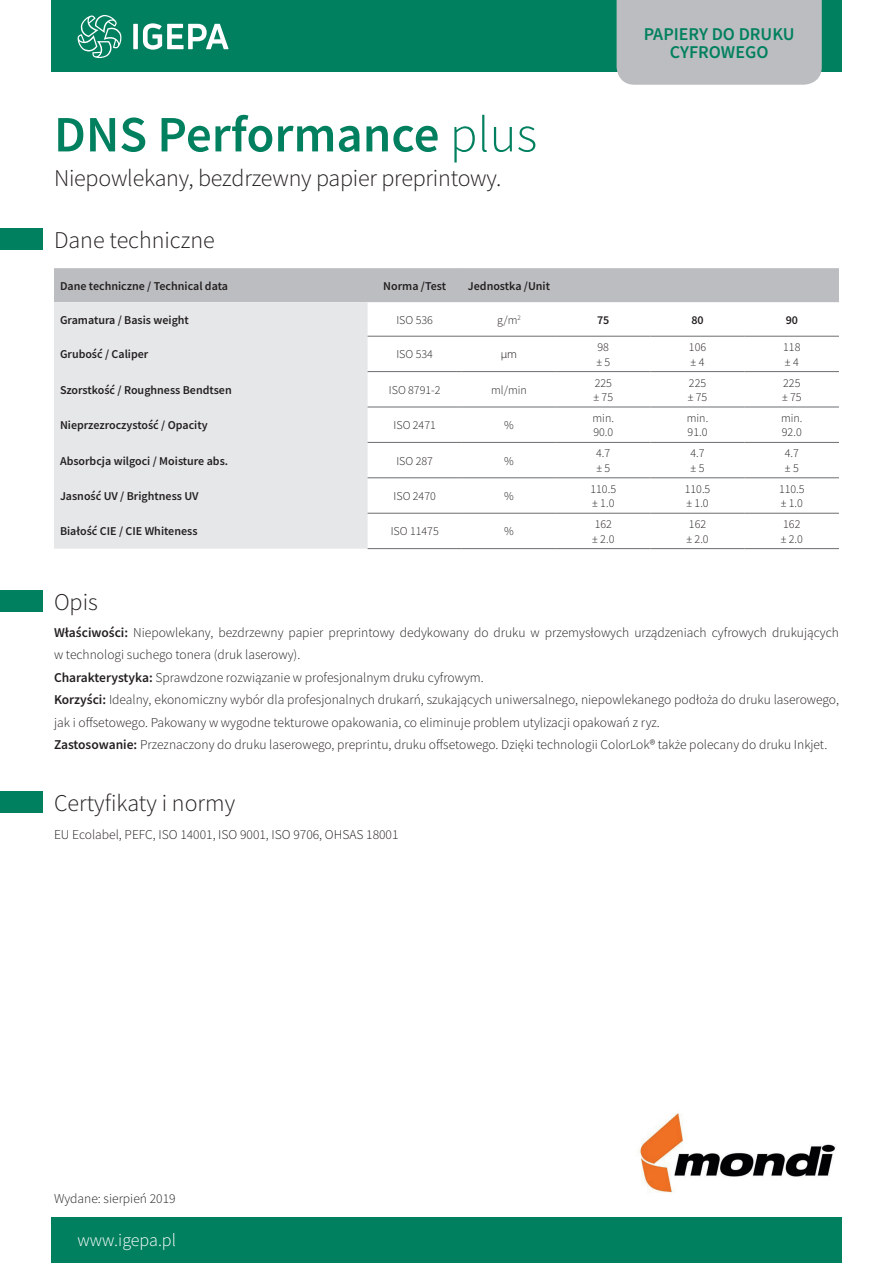
<style>
.page{position:relative;width:893px;height:1263px;background:#fff}
.page>*{position:absolute;margin:0;border:0;box-sizing:border-box;transform-origin:0 0}
.TYTUL_naglowek{font:600 51px "Source Sans Pro";color:#00805f}
.TYTUL_claim{font:300 24px "Source Sans Pro";letter-spacing:-.01em;color:#231f20}
.PODKATEGORIA{font:300 24px "Source Sans Pro";color:#231f20}
.RODZAJ{font:600 18px/18px "Source Sans Pro";color:#00805f;text-align:center}
.t1{font:300 18px "Source Sans Pro";color:#fff}
.OPIS{font:300 13.5px/22.5px "Source Sans Pro";color:#231f20}
.TABELA_naglowek{font:600 12px "Source Sans Pro";color:#231f20}
.TABELA_wartosc{font:300 12px "Source Sans Pro";color:#231f20}
.TABELA_naglowek-2{font:300 12px "Myriad Pro";color:#231f20}
.s1{font-weight:300}
.s2{font-weight:600}
</style>
<div class="page">
<div style="left:51px;top:0;width:791px;height:72px;background:#00805f"></div>
<div style="left:51px;top:1218px;width:791px;height:45px;background:#00805f"></div>
<div style="left:617px;top:0;width:205px;height:85px;background:#bcbdc0"></div>
<div style="left:133px;top:24px;width:5px;height:25px;background:#fff"></div>
<svg style="left:143px;top:23px;width:85px;height:27px"></svg>
<svg style="left:78px;top:15px;width:44px;height:43px"></svg>
<div style="left:0;top:590px;width:43px;height:22px;background:#00805f"></div>
<div style="left:0;top:228px;width:43px;height:22px;background:#00805f"></div>
<div style="left:0;top:791px;width:43px;height:21px;background:#00805f"></div>
<div style="left:54px;top:268px;width:785px;height:34px;background:#bcbdc0"></div>
<div style="left:54px;top:302px;width:314px;height:247px;background:#e6e7e9"></div>
<hr style="left:368px;top:336px;width:94px;height:1px;background:#6c6d70">
<hr style="left:462px;top:336px;width:94px;height:1px;background:#6c6d70">
<hr style="left:556px;top:336px;width:94px;height:1px;background:#6c6d70">
<hr style="left:650px;top:336px;width:95px;height:1px;background:#6c6d70">
<hr style="left:745px;top:336px;width:94px;height:1px;background:#6c6d70">
<hr style="left:368px;top:371px;width:94px;height:1px;background:#6c6d70">
<hr style="left:462px;top:371px;width:94px;height:1px;background:#6c6d70">
<hr style="left:556px;top:371px;width:94px;height:1px;background:#6c6d70">
<hr style="left:650px;top:371px;width:95px;height:1px;background:#6c6d70">
<hr style="left:745px;top:371px;width:94px;height:1px;background:#6c6d70">
<hr style="left:368px;top:407px;width:94px;height:1px;background:#6c6d70">
<hr style="left:462px;top:407px;width:94px;height:1px;background:#6c6d70">
<hr style="left:556px;top:407px;width:94px;height:1px;background:#6c6d70">
<hr style="left:650px;top:407px;width:95px;height:1px;background:#6c6d70">
<hr style="left:745px;top:407px;width:94px;height:1px;background:#6c6d70">
<hr style="left:368px;top:442px;width:94px;height:1px;background:#6c6d70">
<hr style="left:462px;top:442px;width:94px;height:1px;background:#6c6d70">
<hr style="left:556px;top:442px;width:94px;height:1px;background:#6c6d70">
<hr style="left:650px;top:442px;width:95px;height:1px;background:#6c6d70">
<hr style="left:745px;top:442px;width:94px;height:1px;background:#6c6d70">
<hr style="left:368px;top:477px;width:94px;height:1px;background:#6c6d70">
<hr style="left:462px;top:477px;width:94px;height:1px;background:#6c6d70">
<hr style="left:556px;top:477px;width:94px;height:1px;background:#6c6d70">
<hr style="left:650px;top:477px;width:95px;height:1px;background:#6c6d70">
<hr style="left:745px;top:477px;width:94px;height:1px;background:#6c6d70">
<hr style="left:368px;top:513px;width:94px;height:1px;background:#6c6d70">
<hr style="left:462px;top:513px;width:94px;height:1px;background:#6c6d70">
<hr style="left:556px;top:513px;width:94px;height:1px;background:#6c6d70">
<hr style="left:650px;top:513px;width:95px;height:1px;background:#6c6d70">
<hr style="left:745px;top:513px;width:94px;height:1px;background:#6c6d70">
<hr style="left:368px;top:548px;width:94px;height:1px;background:#6c6d70">
<hr style="left:462px;top:548px;width:94px;height:1px;background:#6c6d70">
<hr style="left:556px;top:548px;width:94px;height:1px;background:#6c6d70">
<hr style="left:650px;top:548px;width:95px;height:1px;background:#6c6d70">
<hr style="left:745px;top:548px;width:94px;height:1px;background:#6c6d70">
<img style="left:638px;top:1113px;width:197px;height:80px">
<p class="TYTUL_naglowek" style="left:54px;top:101px;width:485px">DNS Performance <span class="s1">plus</span></p>
<p class="TYTUL_claim" style="left:54px;top:164px;width:449px">Niepowlekany, bezdrzewny papier preprintowy.</p>
<p class="PODKATEGORIA" style="left:54px;top:225px;width:162px">Dane techniczne</p>
<p class="RODZAJ" style="left:644px;top:25px;width:152px">PAPIERY DO DRUKU<br>CYFROWEGO</p>
<p class="TABELA_naglowek" style="left:60px;top:278px;width:170px">Dane techniczne / Technical data</p>
<p class="TABELA_naglowek" style="left:383px;top:278px;width:64px">Norma /Test</p>
<p class="TABELA_naglowek" style="left:468px;top:278px;width:84px">Jednostka /Unit</p>
<p class="TABELA_naglowek" style="left:60px;top:312px;width:130px">Gramatura / Basis weight</p>
<p class="TABELA_wartosc" style="left:396px;top:312px;width:38px">ISO 536</p>
<p class="TABELA_wartosc" style="left:497px;top:312px;width:25px">g/m<sup>2</sup></p>
<p class="TABELA_naglowek" style="left:597px;top:312px;width:14px">75</p>
<p class="TABELA_naglowek" style="left:691px;top:312px;width:14px">80</p>
<p class="TABELA_naglowek" style="left:786px;top:312px;width:14px">90</p>
<p class="TABELA_naglowek" style="left:60px;top:346px;width:90px">Grubość / Caliper</p>
<p class="TABELA_wartosc" style="left:396px;top:347px;width:38px">ISO 534</p>
<p class="TABELA_naglowek-2" style="left:501px;top:348px;width:18px">μm</p>
<p class="TABELA_wartosc" style="left:597px;top:340px;width:13px">98</p>
<p class="TABELA_wartosc" style="left:596px;top:354px;width:15px">± 5</p>
<p class="TABELA_wartosc" style="left:689px;top:340px;width:19px">106</p>
<p class="TABELA_wartosc" style="left:691px;top:354px;width:15px">± 4</p>
<p class="TABELA_wartosc" style="left:783px;top:340px;width:19px">118</p>
<p class="TABELA_wartosc" style="left:785px;top:354px;width:15px">± 4</p>
<p class="TABELA_naglowek" style="left:60px;top:382px;width:173px">Szorstkość / Roughness Bendtsen</p>
<p class="TABELA_wartosc" style="left:389px;top:382px;width:53px">ISO 8791-2</p>
<p class="TABELA_wartosc" style="left:491px;top:382px;width:37px">ml/min</p>
<p class="TABELA_naglowek" style="left:60px;top:417px;width:149px">Nieprzezroczystość / Opacity</p>
<p class="TABELA_wartosc" style="left:394px;top:418px;width:44px">ISO 2471</p>
<p class="TABELA_wartosc" style="left:504px;top:418px;width:11px">%</p>
<p class="TABELA_naglowek" style="left:60px;top:453px;width:170px">Absorbcja wilgoci / Moisture abs.</p>
<p class="TABELA_wartosc" style="left:396px;top:453px;width:38px">ISO 287</p>
<p class="TABELA_wartosc" style="left:504px;top:453px;width:11px">%</p>
<p class="TABELA_naglowek" style="left:60px;top:488px;width:140px">Jasność UV / Brightness UV</p>
<p class="TABELA_wartosc" style="left:394px;top:489px;width:44px">ISO 2470</p>
<p class="TABELA_wartosc" style="left:504px;top:489px;width:11px">%</p>
<p class="TABELA_naglowek" style="left:60px;top:523px;width:139px">Białość CIE / CIE Whiteness</p>
<p class="TABELA_wartosc" style="left:391px;top:524px;width:50px">ISO 11475</p>
<p class="TABELA_wartosc" style="left:504px;top:524px;width:11px">%</p>
<p class="PODKATEGORIA" style="left:54px;top:588px;width:45px">Opis</p>
<p class="TABELA_wartosc" style="left:595px;top:375px;width:19px">225</p>
<p class="TABELA_wartosc" style="left:593px;top:390px;width:21px">± 75</p>
<p class="TABELA_wartosc" style="left:592px;top:411px;width:23px">min.</p>
<p class="TABELA_wartosc" style="left:593px;top:425px;width:21px">90.0</p>
<p class="TABELA_wartosc" style="left:596px;top:446px;width:16px">4.7</p>
<p class="TABELA_wartosc" style="left:596px;top:460px;width:15px">± 5</p>
<p class="TABELA_wartosc" style="left:590px;top:481px;width:27px">110.5</p>
<p class="TABELA_wartosc" style="left:592px;top:496px;width:24px">± 1.0</p>
<p class="TABELA_wartosc" style="left:595px;top:517px;width:19px">162</p>
<p class="TABELA_wartosc" style="left:592px;top:531px;width:24px">± 2.0</p>
<p class="TABELA_wartosc" style="left:689px;top:375px;width:19px">225</p>
<p class="TABELA_wartosc" style="left:688px;top:390px;width:21px">± 75</p>
<p class="TABELA_wartosc" style="left:783px;top:375px;width:19px">225</p>
<p class="TABELA_wartosc" style="left:782px;top:390px;width:21px">± 75</p>
<p class="TABELA_wartosc" style="left:687px;top:411px;width:23px">min.</p>
<p class="TABELA_wartosc" style="left:688px;top:425px;width:21px">91.0</p>
<p class="TABELA_wartosc" style="left:781px;top:411px;width:23px">min.</p>
<p class="TABELA_wartosc" style="left:782px;top:425px;width:21px">92.0</p>
<p class="TABELA_wartosc" style="left:690px;top:446px;width:16px">4.7</p>
<p class="TABELA_wartosc" style="left:691px;top:460px;width:15px">± 5</p>
<p class="TABELA_wartosc" style="left:785px;top:446px;width:16px">4.7</p>
<p class="TABELA_wartosc" style="left:785px;top:460px;width:15px">± 5</p>
<p class="TABELA_wartosc" style="left:685px;top:481px;width:27px">110.5</p>
<p class="TABELA_wartosc" style="left:686px;top:496px;width:24px">± 1.0</p>
<p class="TABELA_wartosc" style="left:779px;top:481px;width:27px">110.5</p>
<p class="TABELA_wartosc" style="left:781px;top:496px;width:24px">± 1.0</p>
<p class="TABELA_wartosc" style="left:689px;top:517px;width:19px">162</p>
<p class="TABELA_wartosc" style="left:686px;top:531px;width:24px">± 2.0</p>
<p class="TABELA_wartosc" style="left:783px;top:517px;width:19px">162</p>
<p class="TABELA_wartosc" style="left:781px;top:531px;width:24px">± 2.0</p>
<p class="OPIS" style="left:54px;top:621px;width:786px"><span class="s2">Właściwości:</span> Niepowlekany, bezdrzewny papier preprintowy dedykowany do druku w przemysłowych urządzeniach cyfrowych drukujących w technologi suchego tonera (druk laserowy).</p>
<p class="OPIS" style="left:54px;top:666px;width:431px"><span class="s2">Charakterystyka:</span> Sprawdzone rozwiązanie w profesjonalnym druku cyfrowym.</p>
<p class="OPIS" style="left:54px;top:689px;width:786px"><span class="s2">Korzyści:</span> Idealny, ekonomiczny wybór dla profesjonalnych drukarń, szukających uniwersalnego, niepowlekanego podłoża do druku laserowego, jak i offsetowego. Pakowany w wygodne tekturowe opakowania, co eliminuje problem utylizacji opakowań z ryz.</p>
<p class="OPIS" style="left:54px;top:734px;width:775px"><span class="s2">Zastosowanie:</span> Przeznaczony do druku laserowego, preprintu, druku offsetowego. Dzięki technologii ColorLok® także polecany do druku Inkjet.</p>
<p class="PODKATEGORIA" style="left:54px;top:788px;width:183px">Certyfikaty i normy</p>
<p class="OPIS" style="left:54px;top:823px;width:346px">EU Ecolabel, PEFC, ISO 14001, ISO 9001, ISO 9706, OHSAS 18001</p>
<p class="OPIS" style="left:54px;top:1187px;width:123px">Wydane: sierpień 2019</p>
<p class="t1" style="left:78px;top:1228px;width:100px">www.igepa.pl</p>
</div>
